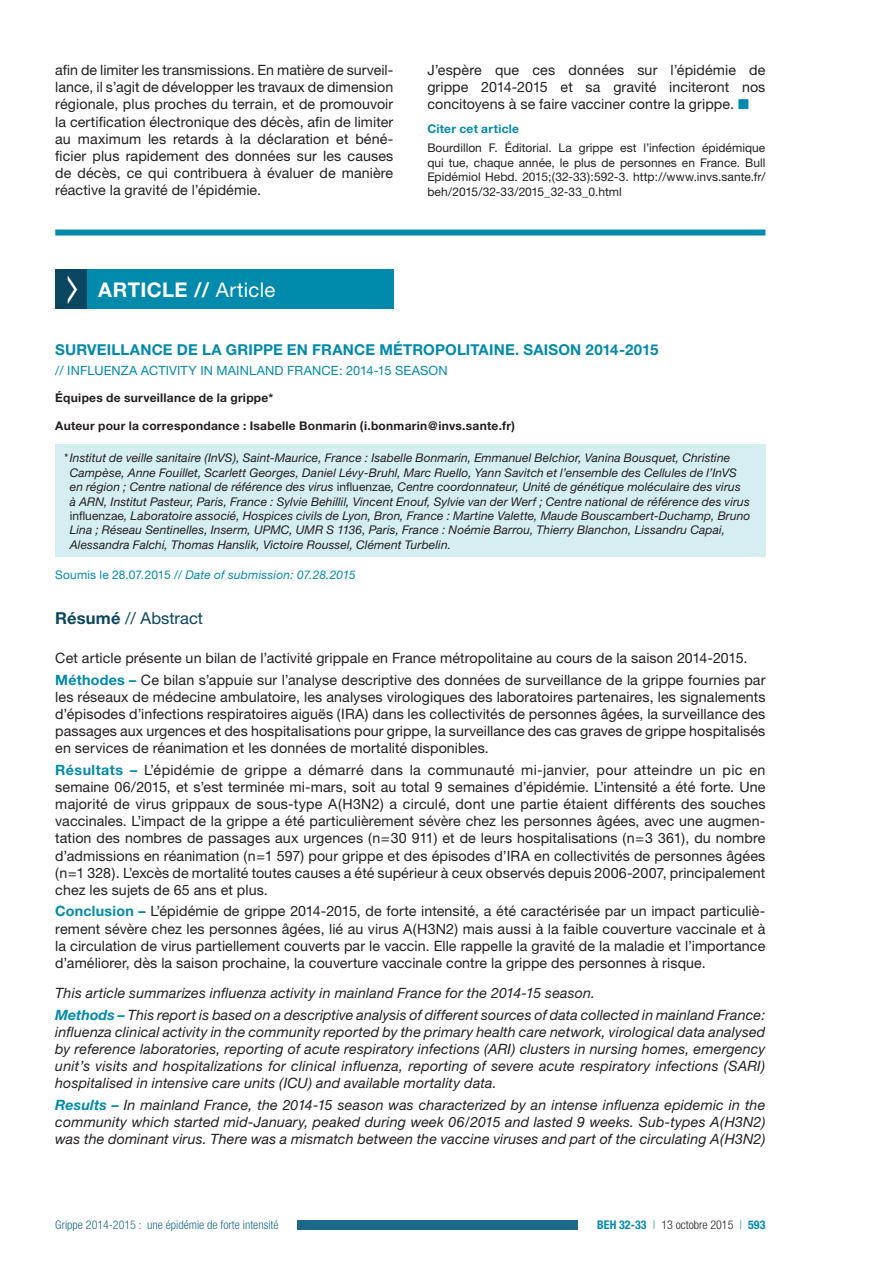
<style>
.page{position:relative;width:893px;height:1263px;background:#fff}
.page>*{position:absolute;margin:0;border:0;box-sizing:border-box;transform-origin:0 0}
.t1{font:700 20.25px "Helvetica Neue";letter-spacing:.02em;color:#fff}
.t2{font:16.5px "Helvetica Neue";letter-spacing:.005em;color:#0b4660}
.t3{font:700 15px "Helvetica Neue";letter-spacing:.01em;color:#008aac}
.t4{font:14.25px/17.1px "Helvetica Neue";letter-spacing:.005em;color:#231f20;text-align:justify}
.t5{font:italic 14.25px/17.1px "Helvetica Neue";letter-spacing:.01em;color:#231f20;text-align:justify}
.t6{font:12.75px "Helvetica Neue";letter-spacing:.01em;color:#008aac}
.t7{font:italic 12px/14.4px "Helvetica Neue";letter-spacing:.01em;color:#231f20}
.t8{font:12px/14.5px "Helvetica Neue";color:#231f20;text-align:justify}
.t9{font:700 12px "Helvetica Neue";letter-spacing:.025em;color:#231f20}
.t10{font:italic 12px "Helvetica Neue";letter-spacing:.015em;color:#008aac}
.t11{font:300 condensed 12px "Helvetica Neue LT Std";color:#1c6889}
.t12{font:300 condensed 12px "Helvetica Neue LT Std";color:#231f20}
.t13{font:700 12px "Helvetica Neue";letter-spacing:.025em;color:#008aac}
.s1{color:#008aac}
.s2{font-weight:400}
.s3{font-style:normal}
.s4{font-weight:700}
.s5{font-weight:700;color:#008aac}
.s6{font-family:"Helvetica Neue";font-weight:700;color:#008aac}
</style>
<div class="page">
<div style="left:298px;top:1220px;width:280px;height:10px;background:#1c6889"></div>
<div style="left:55px;top:230px;width:710px;height:6px;background:#008aac"></div>
<div style="left:55px;top:270px;width:35px;height:39px;background:#0b4660"></div>
<div style="left:87px;top:270px;width:306px;height:39px;background:#008aac"></div>
<div style="left:55px;top:444px;width:710px;height:113px;background:#d5eef2"></div>
<p class="t4" style="left:55px;top:61px;width:340px">afin de limiter les transmissions. En matière de surveil&shy;lance, il s’agit de développer les travaux de dimension régionale, plus proches du terrain, et de promouvoir la certification électronique des décès, afin de limiter au maximum les retards à la déclaration et béné&shy;ficier plus rapidement des données sur les causes de décès, ce qui contribuera à évaluer de manière réactive la gravité de l’épidémie.</p>
<p class="t4" style="left:427px;top:61px;width:340px">J’espère que ces données sur l’épidémie de grippe 2014-2015 et sa gravité inciteront nos concitoyens à se faire vacciner contre la grippe. <span class="s1">■</span></p>
<p class="t13" style="left:427px;top:122px;width:93px">Citer cet article</p>
<p class="t8" style="left:427px;top:140px;width:340px">Bourdillon F. Éditorial. La grippe est l’infection épidémique qui tue, chaque année, le plus de personnes en France. Bull Epidémiol Hebd. 2015;(32-33):592-3. http://www.invs.sante.fr/ beh/2015/32-33/2015_32-33_0.html</p>
<h1 class="t1" style="left:98px;top:277px;width:179px">ARTICLE // <span class="s2">Article</span></h1>
<p class="t3" style="left:55px;top:340px;width:605px">SURVEILLANCE DE LA GRIPPE EN FRANCE MÉTROPOLITAINE. SAISON 2014-2015</p>
<p class="t6" style="left:55px;top:362px;width:394px">// INFLUENZA ACTIVITY IN MAINLAND FRANCE: 2014-15 SEASON</p>
<p class="t9" style="left:55px;top:390px;width:219px">Équipes de surveillance de la grippe*</p>
<p class="t9" style="left:55px;top:418px;width:461px">Auteur pour la correspondance : Isabelle Bonmarin (i.bonmarin@invs.sante.fr)</p>
<p class="t7" style="left:70px;top:451px;width:682px;text-indent:-6px">*Institut de veille sanitaire (InVS), Saint-Maurice, France : Isabelle Bonmarin, Emmanuel Belchior, Vanina Bousquet, Christine Campèse, Anne Fouillet, Scarlett Georges, Daniel Lévy-Bruhl, Marc Ruello, Yann Savitch et l’ensemble des Cellules de l’InVS en région ; Centre national de référence des virus <span class="s3">influenzae</span>, Centre coordonnateur, Unité de génétique moléculaire des virus<br>à ARN, Institut Pasteur, Paris, France : Sylvie Behillil, Vincent Enouf, Sylvie van der Werf ; Centre national de référence des virus <span class="s3">influenzae</span>, Laboratoire associé, Hospices civils de Lyon, Bron, France : Martine Valette, Maude Bouscambert-Duchamp, Bruno Lina ; Réseau Sentinelles, Inserm, UPMC, UMR S 1136, Paris, France : Noémie Barrou, Thierry Blanchon, Lissandru Capai, Alessandra Falchi, Thomas Hanslik, Victoire Roussel, Clément Turbelin.</p>
<p class="t10" style="left:55px;top:567px;width:302px"><span class="s3">Soumis le 28.07.2015 /</span>/ Date of submission: 07.28.2015</p>
<p class="t2" style="left:55px;top:609px;width:149px"><span class="s4">Résumé</span> // Abstract</p>
<p class="t4" style="left:55px;top:647px;width:712px;line-height:21.8px">Cet article présente un bilan de l’activité grippale en France métropolitaine au cours de la saison 2014-2015.<br><span class="s5">Méthodes –</span> Ce bilan s’appuie sur l’analyse descriptive des données de surveillance de la grippe fournies par</p>
<p class="t4" style="left:55px;top:688px;width:712px">les réseaux de médecine ambulatoire, les analyses virologiques des laboratoires partenaires, les signalements d’épisodes d’infections respiratoires aiguës (IRA) dans les collectivités de personnes âgées, la surveillance des passages aux urgences et des hospitalisations pour grippe, la surveillance des cas graves de grippe hospitalisés en services de réanimation et les données de mortalité disponibles.</p>
<p class="t4" style="left:55px;top:761px;width:712px"><span class="s5">Résultats –</span> L’épidémie de grippe a démarré dans la communauté mi-janvier, pour atteindre un pic en semaine 06/2015, et s’est terminée mi-mars, soit au total 9 semaines d’épidémie. L’intensité a été forte. Une majorité de virus grippaux de sous-type A(H3N2) a circulé, dont une partie étaient différents des souches vaccinales. L’impact de la grippe a été particulièrement sévère chez les personnes âgées, avec une augmen&shy;tation des nombres de passages aux urgences (n=30 911) et de leurs hospitalisations (n=3 361), du nombre d’admissions en réanimation (n=1 597) pour grippe et des épisodes d’IRA en collectivités de personnes âgées (n=1 328). L’excès de mortalité toutes causes a été supérieur à ceux observés depuis 2006-2007, principalement chez les sujets de 65 ans et plus.</p>
<p class="t4" style="left:55px;top:902px;width:712px"><span class="s5">Conclusion –</span> L’épidémie de grippe 2014-2015, de forte intensité, a été caractérisée par un impact particuliè&shy;rement sévère chez les personnes âgées, lié au virus A(H3N2) mais aussi à la faible couverture vaccinale et à la circulation de virus partiellement couverts par le vaccin. Elle rappelle la gravité de la maladie et l’importance d’améliorer, dès la saison prochaine, la couverture vaccinale contre la grippe des personnes à risque.</p>
<p class="t5" style="left:55px;top:982px;width:712px;line-height:21.8px">This article summarizes influenza activity in mainland France for the 2014-15 season.<br><span class="s5">Methods –</span> This report is based on a descriptive analysis of different sources of data collected in mainland France:</p>
<p class="t5" style="left:55px;top:1023px;width:712px">influenza clinical activity in the community reported by the primary health care network, virological data analysed by reference laboratories, reporting of acute respiratory infections (ARI) clusters in nursing homes, emergency unit’s visits and hospitalizations for clinical influenza, reporting of severe acute respiratory infections (SARI) hospitalised in intensive care units (ICU) and available mortality data.</p>
<p class="t5" style="left:55px;top:1096px;width:712px"><span class="s5">Results –</span> In mainland France, the 2014-15 season was characterized by an intense influenza epidemic in the community which started mid-January, peaked during week 06/2015 and lasted 9 weeks. Sub-types A(H3N2) was the dominant virus. There was a mismatch between the vaccine viruses and part of the circulating A(H3N2)</p>
<p class="t11" style="left:55px;top:1218px;width:225px">Grippe 2014-2015 : une épidémie de forte intensité</p>
<p class="t12" style="left:597px;top:1218px;width:170px"><span class="s6">BEH 32-33</span> <span class="s1">|</span> 13 octobre 2015 <span class="s1">|</span> <span class="s6">593</span></p>
</div>
